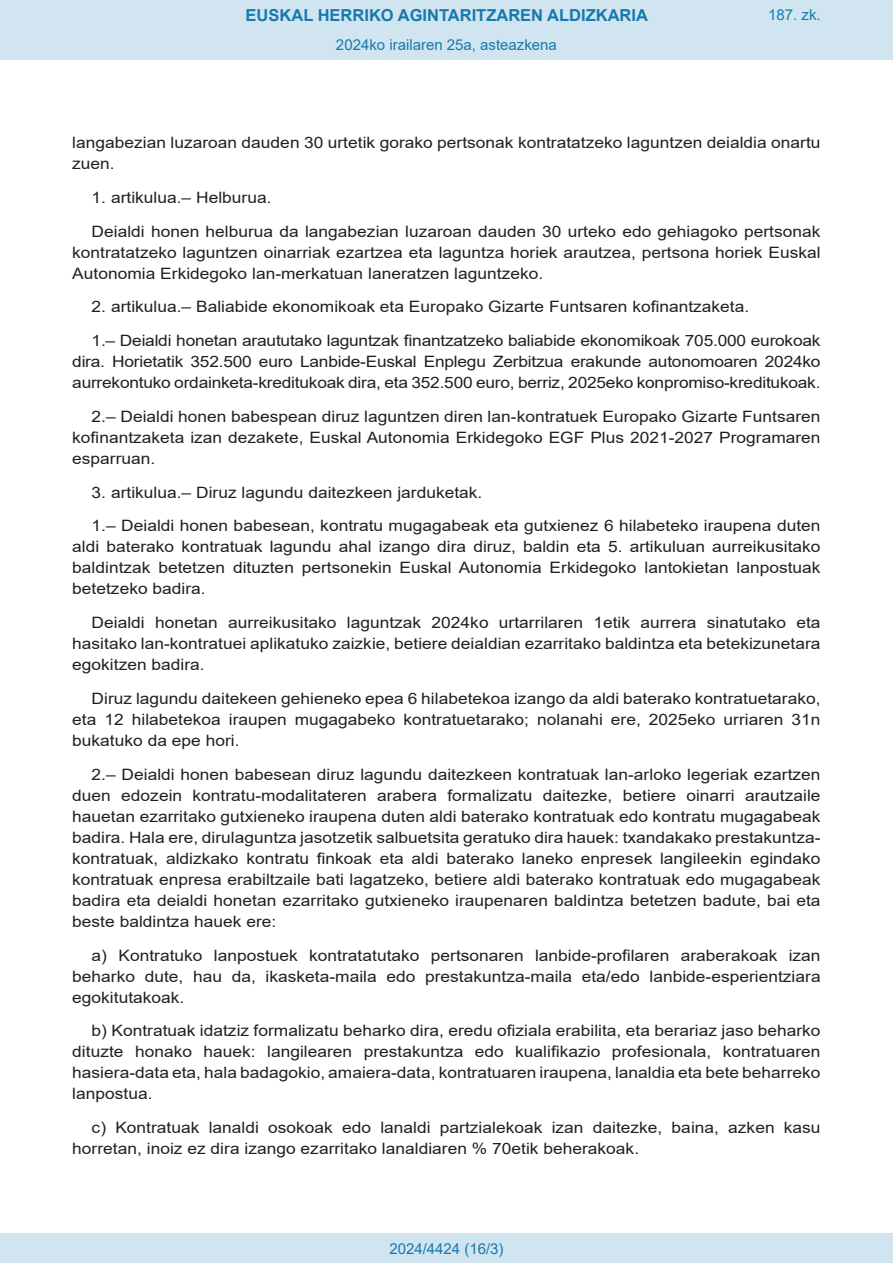
<style>
.page{position:relative;width:893px;height:1263px;background:#fff}
.page>*{position:absolute;margin:0;border:0;box-sizing:border-box;transform-origin:0 0}
.t1{font:700 16.5px "Arial";color:#1879ad}
.BOPVDetalle{font:15.6px/21px "Arial";color:#231f20;text-align:justify;scale:1.11 1}
.Paginacion_Centro{font:15px "Arial";color:#1879ad}
</style>
<div class="page">
<div style="left:0;top:0;width:893px;height:60px;background:#d0e5f0"></div>
<div style="left:0;top:1233px;width:893px;height:30px;background:#d0e5f0"></div>
<p class="t1" style="left:246px;top:3px;width:404px">EUSKAL HERRIKO AGINTARITZAREN ALDIZKARIA</p>
<p class="Paginacion_Centro" style="left:336px;top:35px;width:222px">2024ko irailaren 25a, asteazkena</p>
<p class="Paginacion_Centro" style="left:768px;top:5px;width:54px">187. zk.</p>
<p class="BOPVDetalle" style="left:72px;top:132px;width:676px">langabezian luzaroan dauden 30 urtetik gorako pertsonak kontratatzeko laguntzen deialdia onartu zuen.</p>
<p class="BOPVDetalle" style="left:92px;top:187px;width:164px">1. artikulua.– Helburua.</p>
<p class="BOPVDetalle" style="left:72px;top:221px;width:676px;text-indent:19px">Deialdi honen helburua da langabezian luzaroan dauden 30 urteko edo gehiagoko pertsonak kontratatzeko laguntzen oinarriak ezartzea eta laguntza horiek arautzea, pertsona horiek Euskal Autonomia Erkidegoko lan-merkatuan laneratzen laguntzeko.</p>
<p class="BOPVDetalle" style="left:92px;top:296px;width:594px">2. artikulua.– Baliabide ekonomikoak eta Europako Gizarte Funtsaren kofinantzaketa.</p>
<p class="BOPVDetalle" style="left:72px;top:330px;width:676px;text-indent:19px">1.– Deialdi honetan araututako laguntzak finantzatzeko baliabide ekonomikoak 705.000 eurokoak dira. Horietatik 352.500 euro Lanbide-Euskal Enplegu Zerbitzua erakunde autonomoaren 2024ko aurrekontuko ordainketa-kreditukoak dira, eta 352.500 euro, berriz, 2025eko konpromiso-kreditukoak.</p>
<p class="BOPVDetalle" style="left:72px;top:406px;width:676px;text-indent:19px">2.– Deialdi honen babespean diruz laguntzen diren lan-kontratuek Europako Gizarte Funtsaren kofinantzaketa izan dezakete, Euskal Autonomia Erkidegoko EGF Plus 2021-2027 Programaren esparruan.</p>
<p class="BOPVDetalle" style="left:92px;top:482px;width:354px">3. artikulua.– Diruz lagundu daitezkeen jarduketak.</p>
<p class="BOPVDetalle" style="left:72px;top:515px;width:676px;text-indent:19px">1.– Deialdi honen babesean, kontratu mugagabeak eta gutxienez 6 hilabeteko iraupena duten aldi baterako kontratuak lagundu ahal izango dira diruz, baldin eta 5. artikuluan aurreikusitako baldintzak betetzen dituzten pertsonekin Euskal Autonomia Erkidegoko lantokietan lanpostuak betetzeko badira.</p>
<p class="BOPVDetalle" style="left:72px;top:612px;width:676px;text-indent:19px">Deialdi honetan aurreikusitako laguntzak 2024ko urtarrilaren 1etik aurrera sinatutako eta hasitako lan-kontratuei aplikatuko zaizkie, betiere deialdian ezarritako baldintza eta betekizunetara egokitzen badira.</p>
<p class="BOPVDetalle" style="left:72px;top:688px;width:676px;text-indent:19px">Diruz lagundu daitekeen gehieneko epea 6 hilabetekoa izango da aldi baterako kontratuetarako, eta 12 hilabetekoa iraupen mugagabeko kontratuetarako; nolanahi ere, 2025eko urriaren 31n bukatuko da epe hori.</p>
<p class="BOPVDetalle" style="left:72px;top:764px;width:676px;text-indent:19px">2.– Deialdi honen babesean diruz lagundu daitezkeen kontratuak lan-arloko legeriak ezartzen duen edozein kontratu-modalitateren arabera formalizatu daitezke, betiere oinarri arautzaile hauetan ezarritako gutxieneko iraupena duten aldi baterako kontratuak edo kontratu mugagabeak badira. Hala ere, dirulaguntza jasotzetik salbuetsita geratuko dira hauek: txandakako prestakuntza&shy;kontratuak, aldizkako kontratu finkoak eta aldi baterako laneko enpresek langileekin egindako kontratuak enpresa erabiltzaile bati lagatzeko, betiere aldi baterako kontratuak edo mugagabeak badira eta deialdi honetan ezarritako gutxieneko iraupenaren baldintza betetzen badute, bai eta beste baldintza hauek ere:</p>
<p class="BOPVDetalle" style="left:72px;top:944px;width:676px;text-indent:19px">a) Kontratuko lanpostuek kontratatutako pertsonaren lanbide-profilaren araberakoak izan beharko dute, hau da, ikasketa-maila edo prestakuntza-maila eta/edo lanbide-esperientziara egokitutakoak.</p>
<p class="BOPVDetalle" style="left:72px;top:1020px;width:676px;text-indent:19px">b) Kontratuak idatziz formalizatu beharko dira, eredu ofiziala erabilita, eta berariaz jaso beharko dituzte honako hauek: langilearen prestakuntza edo kualifikazio profesionala, kontratuaren hasiera-data eta, hala badagokio, amaiera-data, kontratuaren iraupena, lanaldia eta bete beharreko lanpostua.</p>
<p class="BOPVDetalle" style="left:72px;top:1117px;width:676px;text-indent:19px">c) Kontratuak lanaldi osokoak edo lanaldi partzialekoak izan daitezke, baina, azken kasu horretan, inoiz ez dira izango ezarritako lanaldiaren % 70etik beherakoak.</p>
<p class="Paginacion_Centro" style="left:389px;top:1238px;width:116px">2024/4424 (16/3)</p>
</div>
